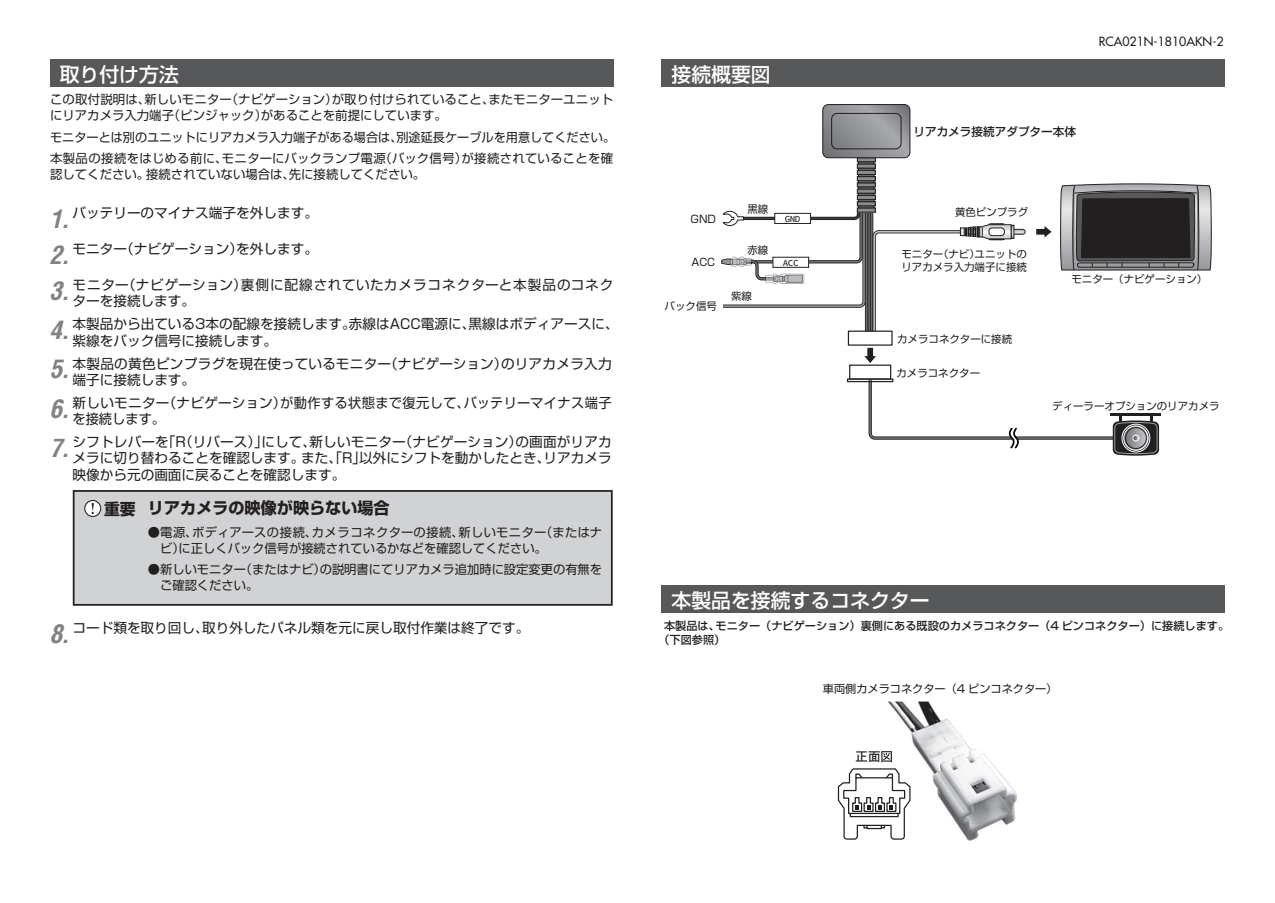
<style>
.page{position:relative;width:1275px;height:903px;background:#fff}
.page>*{position:absolute;margin:0;border:0;box-sizing:border-box;transform-origin:0 0}
.t1{font:italic 700 condensed 24.85px "Arena";color:#808285}
.t2{font:500 19.78px "Shin Go Pro";color:#fff}
.t3{font:700 16.1px "Shin Go Pro";color:#231f20}
.t4{font:700 15.75px "Shin Go Pro";color:#231f20}
.t5{font:13.65px/16.1px "Shin Go Pro";color:#231f20}
.t6{font:13.65px "Shin Go Pro";letter-spacing:.02em;color:#231f20}
.t7{font:13.65px "Shin Go Pro";letter-spacing:.07em;color:#231f20}
.t8{font:13.65px "Shin Go Pro";letter-spacing:.035em;color:#231f20}
.t9{font:13.65px "Shin Go Pro";letter-spacing:.025em;color:#231f20}
.t10{font:12.42px/16.1px "Shin Go Pro";color:#231f20}
.t11{font:12.42px "Shin Go Pro";letter-spacing:.03em;color:#231f20}
.t12{font:12.42px "Futura";color:#231f20}
.t13{font:12.42px "Shin Go Pro";letter-spacing:.05em;color:#231f20}
.t14{font:12.42px "Shin Go Pro";letter-spacing:.025em;color:#231f20}
.t15{font:12.42px "Shin Go Pro";letter-spacing:.035em;color:#231f20}
.t16{font:500 12.42px "Koz Go Pro";color:#231f20}
.t17{font:500 11.55px "Shin Go Pro";color:#231f20}
.t18{font:500 11.2px/13.7px "Shin Go Pro";color:#231f20;text-align:center}
.t19{font:11.2px "Shin Go Pro";color:#231f20}
.t20{font:10.5px/12.8px "Shin Go Pro";color:#231f20}
.t21{font:9.28px "Source Code Variable";letter-spacing:-.05em;color:#231f20}
</style>
<div class="page">
<img style="left:879px;top:701px;width:138px;height:140px">
<svg style="left:879px;top:751px;width:13px;height:11px"></svg>
<svg style="left:837px;top:768px;width:74px;height:72px"></svg>
<div style="left:1006px;top:229px;width:20px;height:6px;border:1px solid #231f20;border-radius:3px"></div>
<svg style="left:721px;top:105px;width:304px;height:229px"></svg>
<div style="left:822px;top:104px;width:88px;height:54px;border:1px solid #231f20;border-radius:6px"></div>
<div style="left:831px;top:113px;width:70px;height:36px;border:1px solid #231f20;border-radius:6px"></div>
<div style="left:848px;top:331px;width:45px;height:15px;border:1px solid #231f20"></div>
<svg style="left:859px;top:344px;width:24px;height:19px"></svg>
<svg style="left:1036px;top:183px;width:176px;height:88px;background:#6d6b6c"></svg>
<div style="left:849px;top:364px;width:42px;height:16px;border:1px solid #231f20"></div>
<div style="left:847px;top:378px;width:46px;height:4px;border:1px solid #231f20"></div>
<hr style="left:1110px;top:414px;width:51px;height:2px;background:#231f20">
<svg style="left:867px;top:377px;width:292px;height:79px"></svg>
<div style="left:50px;top:60px;width:564px;height:27px;background:#57585a"></div>
<div style="left:661px;top:60px;width:564px;height:27px;background:#57585a"></div>
<div style="left:661px;top:585px;width:564px;height:28px;background:#57585a"></div>
<div style="left:74px;top:491px;width:538px;height:114px;background:#d1d2d4"></div>
<div style="left:73px;top:490px;width:540px;height:116px;border:2px solid #231f20"></div>
<svg style="left:85px;top:500px;width:16px;height:16px"></svg>
<div style="left:84px;top:500px;width:17px;height:17px;border:1px solid #231f20;border-radius:50%"></div>
<svg style="left:92px;top:503px;width:2px;height:11px"></svg>
<h2 class="t2" style="left:60px;top:59px;width:121px">取り付け方法</h2>
<p class="t10" style="left:226px;top:90px;width:114px">（ナビゲーション）</p>
<p class="t10" style="left:332px;top:90px;width:164px">が取り付けられていること、</p>
<p class="t10" style="left:50px;top:90px;width:102px">この取付説明は、</p>
<p class="t10" style="left:144px;top:90px;width:89px">新しいモニター</p>
<p class="t10" style="left:488px;top:90px;width:126px">またモニターユニット</p>
<p class="t10" style="left:168px;top:106px;width:101px">（ピンジャック）</p>
<p class="t10" style="left:261px;top:106px;width:188px">があることを前提にしています。</p>
<p class="t10" style="left:50px;top:106px;width:126px">にリアカメラ入力端子</p>
<p class="t10" style="left:396px;top:127px;width:220px">別途延長ケーブルを用意してください。</p>
<p class="t10" style="left:50px;top:127px;width:354px">モニターとは別のユニットにリアカメラ入力端子がある場合は、</p>
<p class="t11" style="left:222px;top:148px;width:165px">モニターにバックランプ電源</p>
<p class="t10" style="left:380px;top:148px;width:89px">（バック信号）</p>
<p class="t10" style="left:461px;top:148px;width:153px">が接続されていることを確</p>
<p class="t11" style="left:50px;top:148px;width:179px">本製品の接続をはじめる前に、</p>
<p class="t10" style="left:146px;top:164px;width:150px">接続されていない場合は、</p>
<p class="t10" style="left:289px;top:164px;width:138px">先に接続してください。</p>
<p class="t10" style="left:50px;top:164px;width:101px">認してください。</p>
<h1 class="t1" style="left:50px;top:203px;width:20px">1.</h1>
<p class="t5" style="left:72px;top:204px;width:247px">バッテリーのマイナス端子を外します。</p>
<h1 class="t1" style="left:50px;top:239px;width:20px">2.</h1>
<p class="t5" style="left:236px;top:239px;width:83px">を外します。</p>
<p class="t5" style="left:120px;top:239px;width:124px">（ナビゲーション）</p>
<p class="t5" style="left:72px;top:239px;width:56px">モニター</p>
<p class="t5" style="left:122px;top:275px;width:126px">（ナビゲーション）</p>
<h1 class="t1" style="left:50px;top:275px;width:20px">3.</h1>
<p class="t7" style="left:241px;top:274px;width:374px">裏側に配線されていたカメラコネクターと本製品のコネク</p>
<p class="t5" style="left:72px;top:275px;width:58px">モニター</p>
<p class="t5" style="left:72px;top:291px;width:124px">ターを接続します。</p>
<h1 class="t1" style="left:50px;top:314px;width:20px">4.</h1>
<p class="t5" style="left:469px;top:315px;width:152px">黒線はボディアースに、</p>
<p class="t5" style="left:72px;top:315px;width:285px">本製品から出ている3本の配線を接続します。</p>
<p class="t5" style="left:349px;top:315px;width:128px">赤線はACC電源に、</p>
<p class="t5" style="left:72px;top:331px;width:206px">紫線をバック信号に接続します。</p>
<p class="t6" style="left:72px;top:352px;width:320px">本製品の黄色ピンプラグを現在使っているモニター</p>
<p class="t5" style="left:384px;top:354px;width:125px">（ナビゲーション）</p>
<h1 class="t1" style="left:50px;top:354px;width:20px">5.</h1>
<p class="t6" style="left:501px;top:352px;width:112px">のリアカメラ入力</p>
<p class="t5" style="left:72px;top:370px;width:124px">端子に接続します。</p>
<p class="t5" style="left:163px;top:393px;width:125px">（ナビゲーション）</p>
<h1 class="t1" style="left:50px;top:393px;width:20px">6.</h1>
<p class="t8" style="left:464px;top:392px;width:150px">バッテリーマイナス端子</p>
<p class="t8" style="left:280px;top:392px;width:191px">が動作する状態まで復元して、</p>
<p class="t9" style="left:72px;top:392px;width:99px">新しいモニター</p>
<p class="t5" style="left:72px;top:409px;width:94px">を接続します。</p>
<p class="t5" style="left:399px;top:432px;width:125px">（ナビゲーション）</p>
<p class="t5" style="left:72px;top:432px;width:98px">シフトレバーを</p>
<p class="t5" style="left:162px;top:432px;width:108px">「（R リバース）」</p>
<p class="t5" style="left:515px;top:432px;width:98px">の画面がリアカ</p>
<p class="t5" style="left:309px;top:432px;width:98px">新しいモニター</p>
<p class="t5" style="left:261px;top:432px;width:56px">にして、</p>
<h1 class="t1" style="left:50px;top:432px;width:20px">7.</h1>
<p class="t5" style="left:301px;top:448px;width:66px">また、「R」</p>
<p class="t5" style="left:72px;top:448px;width:274px">メラに切り替わることを確認します。<br>映像から元の画面に戻ることを確認します。</p>
<p class="t5" style="left:359px;top:448px;width:193px">以外にシフトを動かしたとき、</p>
<p class="t5" style="left:544px;top:448px;width:70px">リアカメラ</p>
<p class="t4" style="left:104px;top:496px;width:33px">重要</p>
<p class="t3" style="left:148px;top:495px;width:243px">リアカメラの映像が映らない場合</p>
<p class="t14" style="left:192px;top:522px;width:127px">ボディアースの接続、</p>
<p class="t10" style="left:540px;top:522px;width:63px">（またはナ</p>
<p class="t13" style="left:312px;top:522px;width:154px">カメラコネクターの接続、</p>
<p class="t15" style="left:458px;top:522px;width:90px">新しいモニター</p>
<p class="t10" style="left:179px;top:522px;width:370px;text-indent:-31px">●電源、<br>に正しくバック信号が接続されているかなどを確認してください。</p>
<p class="t10" style="left:160px;top:538px;width:26px">ビ）</p>
<p class="t10" style="left:240px;top:559px;width:87px">（またはナビ）</p>
<p class="t10" style="left:320px;top:559px;width:284px">の説明書にてリアカメラ追加時に設定変更の有無を</p>
<p class="t10" style="left:160px;top:559px;width:100px;text-indent:-12px">●新しいモニターご確認ください。</p>
<h1 class="t1" style="left:50px;top:618px;width:20px">8.</h1>
<p class="t5" style="left:202px;top:618px;width:329px">取り外したパネル類を元に戻し取付作業は終了です。</p>
<p class="t5" style="left:72px;top:618px;width:138px">コード類を取り回し、</p>
<h2 class="t2" style="left:672px;top:59px;width:101px">接続概要図</h2>
<p class="t20" style="left:690px;top:212px;width:27px">GND</p>
<p class="t20" style="left:691px;top:254px;width:25px">ACC</p>
<p class="t20" style="left:665px;top:298px;width:54px">バック信号</p>
<p class="t20" style="left:747px;top:202px;width:22px">黒線</p>
<p class="t20" style="left:747px;top:242px;width:22px">赤線</p>
<p class="t20" style="left:731px;top:289px;width:22px">紫線</p>
<p class="t21" style="left:785px;top:212px;width:17px">GND</p>
<p class="t21" style="left:783px;top:256px;width:17px">ACC</p>
<p class="t12" style="left:1099px;top:34px;width:126px">RCA021N-1810AKN-2</p>
<p class="t17" style="left:913px;top:123px;width:164px">リアカメラ接続アダプター本体</p>
<p class="t20" style="left:955px;top:204px;width:75px">黄色ピンプラグ</p>
<p class="t20" style="left:938px;top:246px;width:43px">（ナビ）</p>
<p class="t20" style="left:901px;top:246px;width:127px">モニター<br>リアカメラ入力端子に接続</p>
<p class="t20" style="left:975px;top:246px;width:54px">ユニットの</p>
<p class="t20" style="left:897px;top:331px;width:117px">カメラコネクターに接続</p>
<p class="t20" style="left:896px;top:366px;width:85px">カメラコネクター</p>
<p class="t20" style="left:1071px;top:271px;width:137px">モニター（ナビゲーション(</p>
<p class="t20" style="left:1052px;top:398px;width:169px">ディーラーオプションのリアカメラ</p>
<h2 class="t2" style="left:672px;top:584px;width:259px">本製品を接続するコネクター</h2>
<p class="t18" style="left:716px;top:618px;width:515px">モニター（ナビゲーション）裏側にある既設のカメラコネクター（4 ピンコネクター）に接続します。</p>
<p class="t18" style="left:658px;top:618px;width:68px">本製品は、（下図参照(</p>
<p class="t19" style="left:823px;top:679px;width:236px">車両側カメラコネクター（4 ピンコネクター(</p>
<p class="t16" style="left:856px;top:748px;width:39px">正面図</p>
</div>
